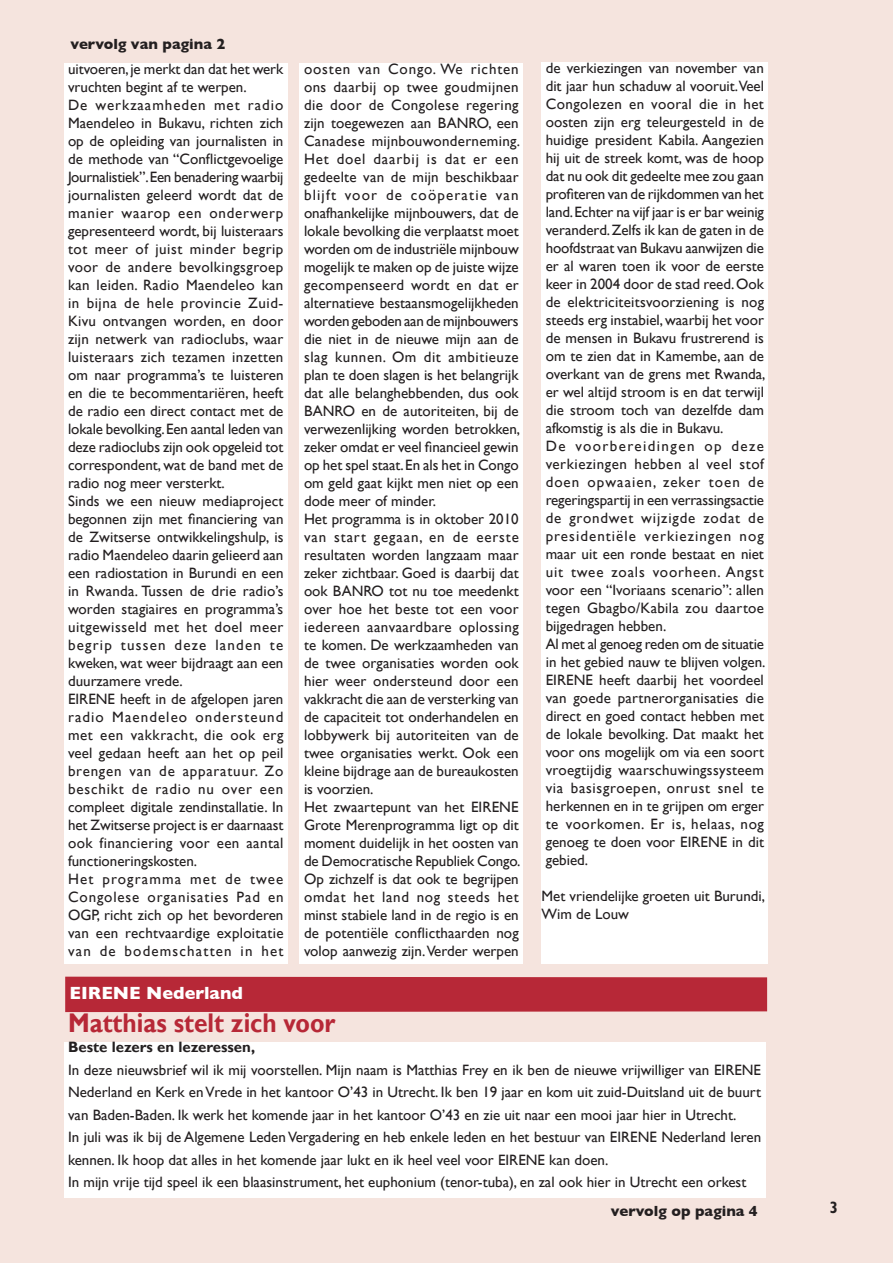
<style>
.page{position:relative;width:893px;height:1263px;background:#f5e4de}
.page>*{position:absolute;margin:0;border:0;box-sizing:border-box;transform-origin:0 0}
.t1{font:700 27px "Gill Sans";color:#b72837;scale:.91 1}
.t2{font:700 18px "Gill Sans";color:#fff}
.t3{font:700 condensed 16.5px "Humanist 521 BT";color:#231f20}
.t4{font:15px/18px "Gill Sans";color:#231f20}
.t5{font:700 15px "Gill Sans";color:#231f20}
.t6{font:700 15px "Gill Sans";color:#231f20}
</style>
<div class="page">
<div style="left:64px;top:64px;width:224px;height:900px;background:#fff"></div>
<div style="left:300px;top:64px;width:223px;height:900px;background:#fff"></div>
<div style="left:541px;top:62px;width:227px;height:902px;background:#fff"></div>
<div style="left:64px;top:1042px;width:701px;height:156px;background:#fff"></div>
<div style="left:65px;top:977px;width:702px;height:35px;background:#b72837"></div>
<p class="t5" style="left:70px;top:35px;width:156px">vervolg van pagina 2</p>
<p class="t4" style="left:68px;top:60px;width:217px">uitvoeren, je merkt dan dat het werk vruchten begint af te werpen.<br>De werkzaamheden met radio<br>Maendeleo in Bukavu, richten zich op de opleiding van journalisten in de methode van “Conflictgevoelige<br>Journalistiek”. Een benadering waarbij journalisten geleerd wordt dat de manier waarop een onderwerp gepresenteerd wordt, bij luisteraars tot meer of juist minder begrip voor de andere bevolkingsgroep kan leiden. Radio Maendeleo kan in bijna de hele provincie Zuid-<br>Kivu ontvangen worden, en door zijn netwerk van radioclubs, waar luisteraars zich tezamen inzetten om naar programma’s te luisteren en die te becommentariëren, heeft de radio een direct contact met de lokale bevolking. Een aantal leden van deze radioclubs zijn ook opgeleid tot correspondent, wat de band met de radio nog meer versterkt.<br>Sinds we een nieuw mediaproject begonnen zijn met financiering van de Zwitserse ontwikkelingshulp, is radio Maendeleo daarin gelieerd aan een radiostation in Burundi en een in Rwanda. Tussen de drie radio’s worden stagiaires en programma’s uitgewisseld met het doel meer begrip tussen deze landen te kweken, wat weer bijdraagt aan een duurzamere vrede.<br>EIRENE heeft in de afgelopen jaren radio Maendeleo ondersteund met een vakkracht, die ook erg veel gedaan heeft aan het op peil brengen van de apparatuur. Zo beschikt de radio nu over een compleet digitale zendinstallatie. In het Zwitserse project is er daarnaast ook financiering voor een aantal functioneringskosten.<br>Het programma met de twee<br>Congolese organisaties Pad en<br>OGP, richt zich op het bevorderen van een rechtvaardige exploitatie van de bodemschatten in het</p>
<p class="t4" style="left:304px;top:60px;width:218px">oosten van Congo. We richten ons daarbij op twee goudmijnen die door de Congolese regering zijn toegewezen aan BANRO, een<br>Canadese mijnbouwonderneming.<br>Het doel daarbij is dat er een gedeelte van de mijn beschikbaar blijft voor de coöperatie van onafhankelijke mijnbouwers, dat de lokale bevolking die verplaatst moet worden om de industriële mijnbouw mogelijk te maken op de juiste wijze gecompenseerd wordt en dat er alternatieve bestaansmogelijkheden worden geboden aan de mijnbouwers die niet in de nieuwe mijn aan de slag kunnen. Om dit ambitieuze plan te doen slagen is het belangrijk dat alle belanghebbenden, dus ook<br>BANRO en de autoriteiten, bij de verwezenlijking worden betrokken, zeker omdat er veel financieel gewin op het spel staat. En als het in Congo om geld gaat kijkt men niet op een dode meer of minder.<br>Het programma is in oktober 2010 van start gegaan, en de eerste resultaten worden langzaam maar zeker zichtbaar. Goed is daarbij dat ook BANRO tot nu toe meedenkt over hoe het beste tot een voor iedereen aanvaardbare oplossing te komen. De werkzaamheden van de twee organisaties worden ook hier weer ondersteund door een vakkracht die aan de versterking van de capaciteit tot onderhandelen en lobbywerk bij autoriteiten van de twee organisaties werkt. Ook een kleine bijdrage aan de bureaukosten is voorzien.<br>Het zwaartepunt van het EIRENE<br>Grote Merenprogramma ligt op dit moment duidelijk in het oosten van de Democratische Republiek Congo.<br>Op zichzelf is dat ook te begrijpen omdat het land nog steeds het minst stabiele land in de regio is en de potentiële conflicthaarden nog volop aanwezig zijn. Verder werpen</p>
<p class="t4" style="left:546px;top:59px;width:221px">de verkiezingen van november van dit jaar hun schaduw al vooruit.Veel Congolezen en vooral die in het oosten zijn erg teleurgesteld in de huidige president Kabila. Aangezien hij uit de streek komt, was de hoop dat nu ook dit gedeelte mee zou gaan profiteren van de rijkdommen van het land. Echter na vijf jaar is er bar weinig veranderd. Zelfs ik kan de gaten in de hoofdstraat van Bukavu aanwijzen die er al waren toen ik voor de eerste keer in 2004 door de stad reed. Ook de elektriciteitsvoorziening is nog steeds erg instabiel, waarbij het voor de mensen in Bukavu frustrerend is om te zien dat in Kamembe, aan de overkant van de grens met Rwanda, er wel altijd stroom is en dat terwijl die stroom toch van dezelfde dam afkomstig is als die in Bukavu.<br>De voorbereidingen op deze verkiezingen hebben al veel stof doen opwaaien, zeker toen de regeringspartij in een verrassingsactie de grondwet wijzigde zodat de presidentiële verkiezingen nog maar uit een ronde bestaat en niet uit twee zoals voorheen. Angst voor een “Ivoriaans scenario”: allen tegen Gbagbo/Kabila zou daartoe bijgedragen hebben.<br>Al met al genoeg reden om de situatie in het gebied nauw te blijven volgen.<br>EIRENE heeft daarbij het voordeel van goede partnerorganisaties die direct en goed contact hebben met de lokale bevolking. Dat maakt het voor ons mogelijk om via een soort vroegtijdig waarschuwingssysteem via basisgroepen, onrust snel te herkennen en in te grijpen om erger te voorkomen. Er is, helaas, nog genoeg te doen voor EIRENE in dit gebied.</p>
<p class="t4" style="left:541px;top:887px;width:225px">Met vriendelijke groeten uit Burundi,<br>Wim de Louw</p>
<p class="t2" style="left:69px;top:982px;width:175px">EIRENE Nederland</p>
<h1 class="t1" style="left:68px;top:1007px;width:296px">Matthias stelt zich voor</h1>
<p class="t6" style="left:68px;top:1038px;width:189px">Beste lezers en lezeressen,</p>
<p class="t4" style="left:68px;top:1059px;width:695px;line-height:22.5px">In deze nieuwsbrief wil ik mij voorstellen. Mijn naam is Matthias Frey en ik ben de nieuwe vrijwilliger van EIRENE Nederland en Kerk en Vrede in het kantoor O’43 in Utrecht. Ik ben 19 jaar en kom uit zuid-Duitsland uit de buurt van Baden-Baden. Ik werk het komende jaar in het kantoor O’43 en zie uit naar een mooi jaar hier in Utrecht.<br>In juli was ik bij de Algemene Leden Vergadering en heb enkele leden en het bestuur van EIRENE Nederland leren kennen. Ik hoop dat alles in het komende jaar lukt en ik heel veel voor EIRENE kan doen.<br>In mijn vrije tijd speel ik een blaasinstrument, het euphonium (tenor-tuba), en zal ook hier in Utrecht een orkest</p>
<p class="t5" style="left:611px;top:1202px;width:148px">vervolg op pagina 4</p>
<p class="t3" style="left:831px;top:1197px;width:8px">3</p>
</div>
